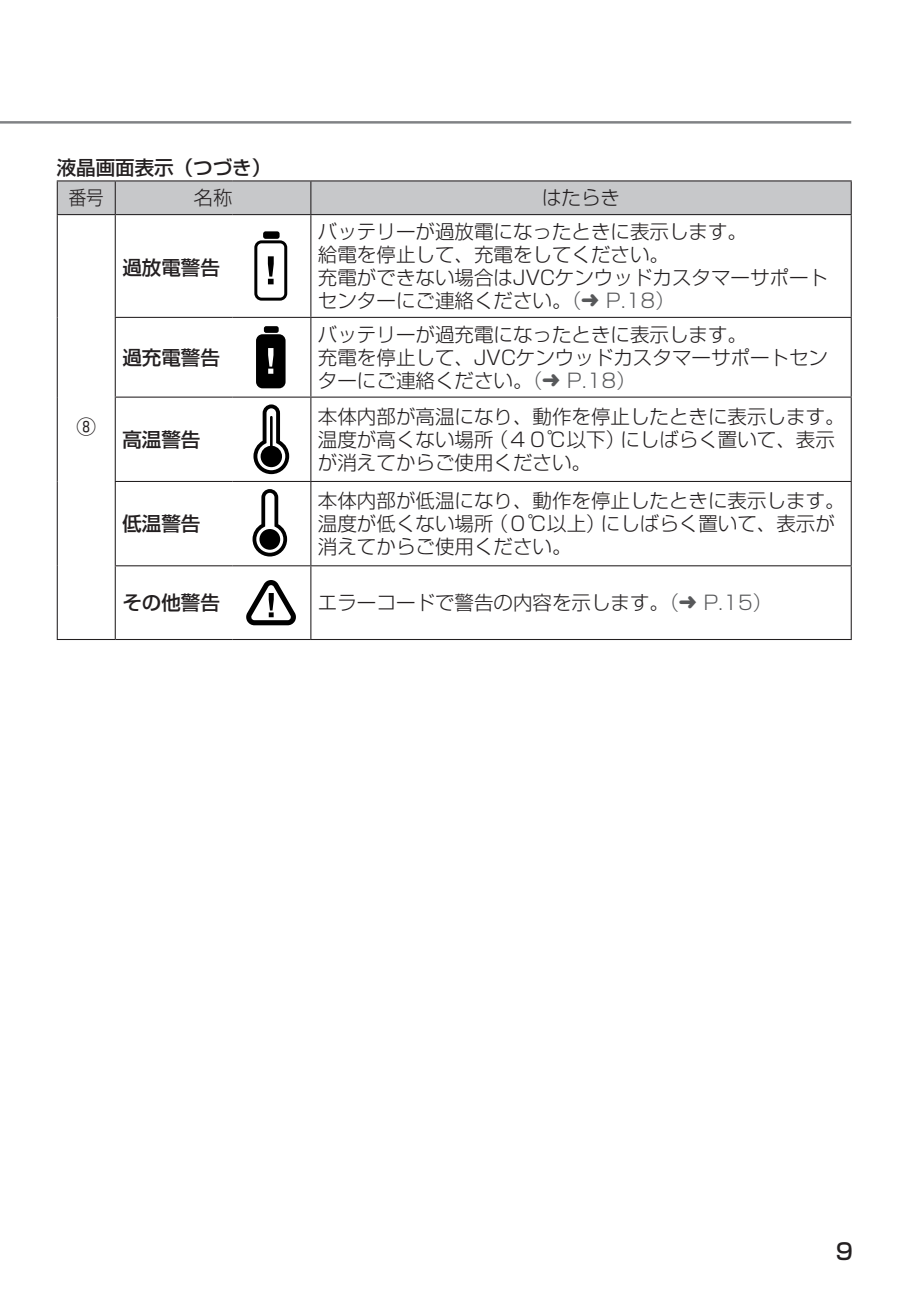
<style>
.page{position:relative;width:908px;height:1290px;background:#fff}
.page>*{position:absolute;margin:0;border:0;box-sizing:border-box;transform-origin:0 0}
.t1{font:500 22.5px "Shin Go Pro";color:#231f20}
.t2{font:300 19.5px/23px "Shin Go Pro";color:#231f20}
.t3{font:500 19.5px "Shin Go Pro";color:#231f20}
.t4{font:300 19.5px "Shin Go Pro";color:#231f20;scale:.9 1}
.t5{font:19.5px "Shin Go Pro";color:#231f20}
.s1{color:#57585a}
</style>
<div class="page">
<hr style="left:0;top:121px;width:850px;height:3px;background:#808285">
<div style="left:58px;top:181px;width:792px;height:33px;background:#c7c8ca"></div>
<hr style="left:115px;top:181px;width:1px;height:33px;background:#231f20">
<hr style="left:310px;top:181px;width:1px;height:33px;background:#231f20">
<hr style="left:57px;top:180px;width:58px;height:1px;background:#231f20">
<hr style="left:57px;top:181px;width:1px;height:33px;background:#231f20">
<hr style="left:115px;top:180px;width:117px;height:1px;background:#231f20">
<hr style="left:232px;top:180px;width:79px;height:1px;background:#231f20">
<hr style="left:311px;top:180px;width:540px;height:1px;background:#231f20">
<hr style="left:850px;top:181px;width:1px;height:33px;background:#231f20">
<hr style="left:57px;top:214px;width:58px;height:1px;background:#231f20">
<hr style="left:57px;top:215px;width:1px;height:102px;background:#231f20">
<hr style="left:311px;top:214px;width:540px;height:1px;background:#231f20">
<hr style="left:850px;top:215px;width:1px;height:102px;background:#231f20">
<hr style="left:57px;top:317px;width:1px;height:80px;background:#231f20">
<hr style="left:311px;top:317px;width:540px;height:1px;background:#231f20">
<hr style="left:850px;top:318px;width:1px;height:79px;background:#231f20">
<hr style="left:57px;top:397px;width:1px;height:84px;background:#231f20">
<hr style="left:311px;top:397px;width:540px;height:1px;background:#231f20">
<hr style="left:850px;top:398px;width:1px;height:83px;background:#231f20">
<hr style="left:57px;top:481px;width:1px;height:85px;background:#231f20">
<hr style="left:311px;top:481px;width:540px;height:1px;background:#231f20">
<hr style="left:850px;top:482px;width:1px;height:83px;background:#231f20">
<hr style="left:57px;top:566px;width:1px;height:73px;background:#231f20">
<hr style="left:311px;top:565px;width:540px;height:1px;background:#231f20">
<hr style="left:850px;top:566px;width:1px;height:73px;background:#231f20">
<hr style="left:57px;top:639px;width:58px;height:1px;background:#231f20">
<hr style="left:311px;top:639px;width:540px;height:1px;background:#231f20">
<hr style="left:115px;top:214px;width:117px;height:1px;background:#231f20">
<hr style="left:115px;top:215px;width:1px;height:102px;background:#231f20">
<hr style="left:232px;top:214px;width:79px;height:1px;background:#231f20">
<hr style="left:310px;top:215px;width:1px;height:102px;background:#231f20">
<hr style="left:115px;top:317px;width:117px;height:1px;background:#231f20">
<hr style="left:115px;top:318px;width:1px;height:79px;background:#231f20">
<hr style="left:232px;top:317px;width:79px;height:1px;background:#231f20">
<hr style="left:310px;top:318px;width:1px;height:79px;background:#231f20">
<hr style="left:115px;top:397px;width:117px;height:1px;background:#231f20">
<hr style="left:115px;top:398px;width:1px;height:83px;background:#231f20">
<hr style="left:232px;top:397px;width:79px;height:1px;background:#231f20">
<hr style="left:310px;top:398px;width:1px;height:83px;background:#231f20">
<hr style="left:115px;top:481px;width:117px;height:1px;background:#231f20">
<hr style="left:115px;top:482px;width:1px;height:83px;background:#231f20">
<hr style="left:232px;top:481px;width:79px;height:1px;background:#231f20">
<hr style="left:310px;top:482px;width:1px;height:83px;background:#231f20">
<hr style="left:115px;top:565px;width:117px;height:1px;background:#231f20">
<hr style="left:115px;top:566px;width:1px;height:73px;background:#231f20">
<hr style="left:232px;top:565px;width:79px;height:1px;background:#231f20">
<hr style="left:310px;top:566px;width:1px;height:73px;background:#231f20">
<hr style="left:115px;top:639px;width:117px;height:1px;background:#231f20">
<hr style="left:232px;top:639px;width:79px;height:1px;background:#231f20">
<div style="left:263px;top:231px;width:16px;height:8px;background:#000;border-radius:2px"></div>
<svg style="left:254px;top:240px;width:33px;height:61px"></svg>
<div style="left:256px;top:334px;width:29px;height:54px;background:#000;border-radius:6px"></div>
<div style="left:264px;top:326px;width:14px;height:7px;background:#000;border-radius:2px"></div>
<svg style="left:268px;top:348px;width:5px;height:26px"></svg>
<svg style="left:253px;top:404px;width:36px;height:70px"></svg>
<svg style="left:252px;top:489px;width:35px;height:67px"></svg>
<div style="left:259px;top:529px;width:21px;height:21px;background:#000;border-radius:50%"></div>
<svg style="left:246px;top:580px;width:50px;height:45px"></svg>
<p class="t3" style="left:57px;top:151px;width:216px">液晶画面表示（つづき）</p>
<p class="t4" style="left:69px;top:182px;width:40px">番号</p>
<p class="t2" style="left:193px;top:184px;width:40px">名称</p>
<p class="t2" style="left:542px;top:184px;width:79px">はたらき</p>
<p class="t5" style="left:76px;top:411px;width:21px">⑧</p>
<p class="t3" style="left:122px;top:252px;width:99px">過放電警告</p>
<p class="t3" style="left:122px;top:341px;width:99px">過充電警告</p>
<p class="t3" style="left:122px;top:423px;width:79px">高温警告</p>
<p class="t3" style="left:122px;top:508px;width:79px">低温警告</p>
<p class="t2" style="left:318px;top:218px;width:511px">バッテリーが過放電になったときに表示します。<br>給電を停止して、充電をしてください。<br>充電ができない場合はJVCケンウッドカスタマーサポートセンターにご連絡ください。<span class="s1">（➜ P.18）</span></p>
<p class="t2" style="left:318px;top:320px;width:511px">バッテリーが過充電になったときに表示します。<br>充電を停止して、JVCケンウッドカスタマーサポートセンターにご連絡ください。<span class="s1">（➜ P.18）</span></p>
<p class="t2" style="left:318px;top:402px;width:528px">本体内部が高温になり、動作を停止したときに表示します。温度が高くない場所（４０℃以下）にしばらく置いて、表示が消えてからご使用ください。</p>
<p class="t2" style="left:318px;top:487px;width:528px">本体内部が低温になり、動作を停止したときに表示します。温度が低くない場所（０℃以上）にしばらく置いて、表示が消えてからご使用ください。</p>
<p class="t3" style="left:122px;top:587px;width:99px">その他警告</p>
<p class="t2" style="left:318px;top:589px;width:455px">エラーコードで警告の内容を示します。<span class="s1">（➜ P.15）</span></p>
<p class="t1" style="left:835px;top:1233px;width:19px">9</p>
</div>
